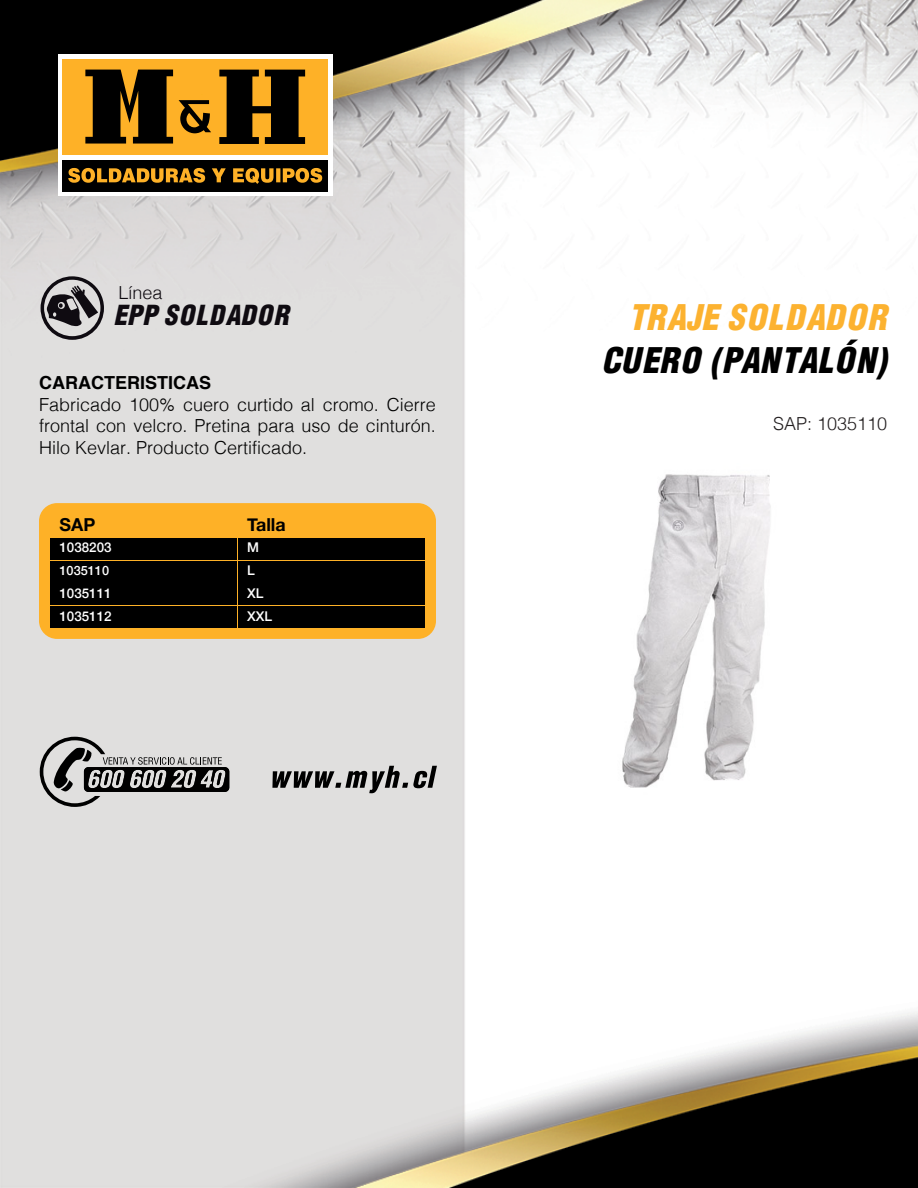
<style>
.page{position:relative;width:918px;height:1188px;background:#fff}
.page>*{position:absolute;margin:0;border:0;box-sizing:border-box;transform-origin:0 0}
.t1{font:italic 900 34.5px "Switzerland Cond";color:#000}
.t2{font:italic 900 34.5px "Switzerland Cond";color:#fcb230}
.t3{font:italic 900 27px "Switzerland Cond";color:#0f0b11}
.t4{font:300 18px/21.6px "Helvetica";color:#000;text-align:justify}
.t5{font:700 18px "Helvetica";color:#000}
.t6{font:300 18px "Helvetica";color:#231f20}
.t7{font:300 18px "Helvetica";color:#0f0b11}
.t8{font:700 17.85px "Helvetica Neue";color:#000}
.t9{font:500 13.35px/23px "Helvetica Neue";color:#fff}
.t10{font:500 12.75px "Helvetica Neue";color:#fff}
</style>
<div class="page">
<img style="left:0;top:0;width:918px;height:1188px">
<div style="left:58px;top:54px;width:274px;height:142px;background:#fff"></div>
<div style="left:62px;top:160px;width:266px;height:31px;background:#000"></div>
<svg style="left:68px;top:168px;width:254px;height:16px"></svg>
<div style="left:62px;top:59px;width:266px;height:95px;background:#feb127"></div>
<svg style="left:85px;top:70px;width:88px;height:74px"></svg>
<svg style="left:219px;top:70px;width:86px;height:74px"></svg>
<svg style="left:179px;top:100px;width:32px;height:33px"></svg>
<svg style="left:40px;top:737px;width:189px;height:70px;background:#9f9f9e"></svg>
<svg style="left:272px;top:766px;width:165px;height:27px;background:#929191"></svg>
<svg style="left:41px;top:276px;width:63px;height:64px;background:#898689"></svg>
<div style="left:39px;top:503px;width:397px;height:136px;background:#feb127;border-radius:18px"></div>
<div style="left:51px;top:538px;width:186px;height:21px;background:#000"></div>
<div style="left:51px;top:561px;width:186px;height:21px;background:#000"></div>
<div style="left:238px;top:538px;width:186px;height:21px;background:#000"></div>
<div style="left:238px;top:561px;width:186px;height:21px;background:#000"></div>
<div style="left:51px;top:584px;width:186px;height:21px;background:#000"></div>
<div style="left:51px;top:607px;width:186px;height:21px;background:#000"></div>
<div style="left:238px;top:584px;width:186px;height:21px;background:#000"></div>
<div style="left:238px;top:607px;width:186px;height:21px;background:#000"></div>
<img style="left:486px;top:450px;width:413px;height:364px">
<p class="t7" style="left:118px;top:278px;width:46px">Línea</p>
<h2 class="t3" style="left:113px;top:298px;width:178px">EPP SOLDADOR</h2>
<p class="t5" style="left:39px;top:368px;width:173px">CARACTERISTICAS</p>
<p class="t4" style="left:39px;top:392px;width:398px">Fabricado 100% cuero curtido al cromo. Cierre frontal con velcro. Pretina para uso de cinturón.<br>Hilo Kevlar. Producto Certificado.</p>
<p class="t8" style="left:60px;top:511px;width:37px">SAP</p>
<p class="t9" style="left:60px;top:535px;width:54px">1038203</p>
<p class="t10" style="left:60px;top:560px;width:51px">1035110</p>
<p class="t8" style="left:247px;top:511px;width:40px">Talla</p>
<p class="t9" style="left:247px;top:535px;width:13px">M<br>L</p>
<p class="t9" style="left:60px;top:580px;width:54px">1035111<br>1035112</p>
<p class="t9" style="left:247px;top:580px;width:27px">XL<br>XXL</p>
<h1 class="t2" style="left:628px;top:296px;width:261px">TRAJE SOLDADOR</h1>
<h1 class="t1" style="left:602px;top:339px;width:288px">CUERO (PANTALÓN)</h1>
<p class="t6" style="left:773px;top:408px;width:116px">SAP: 1035110</p>
</div>
